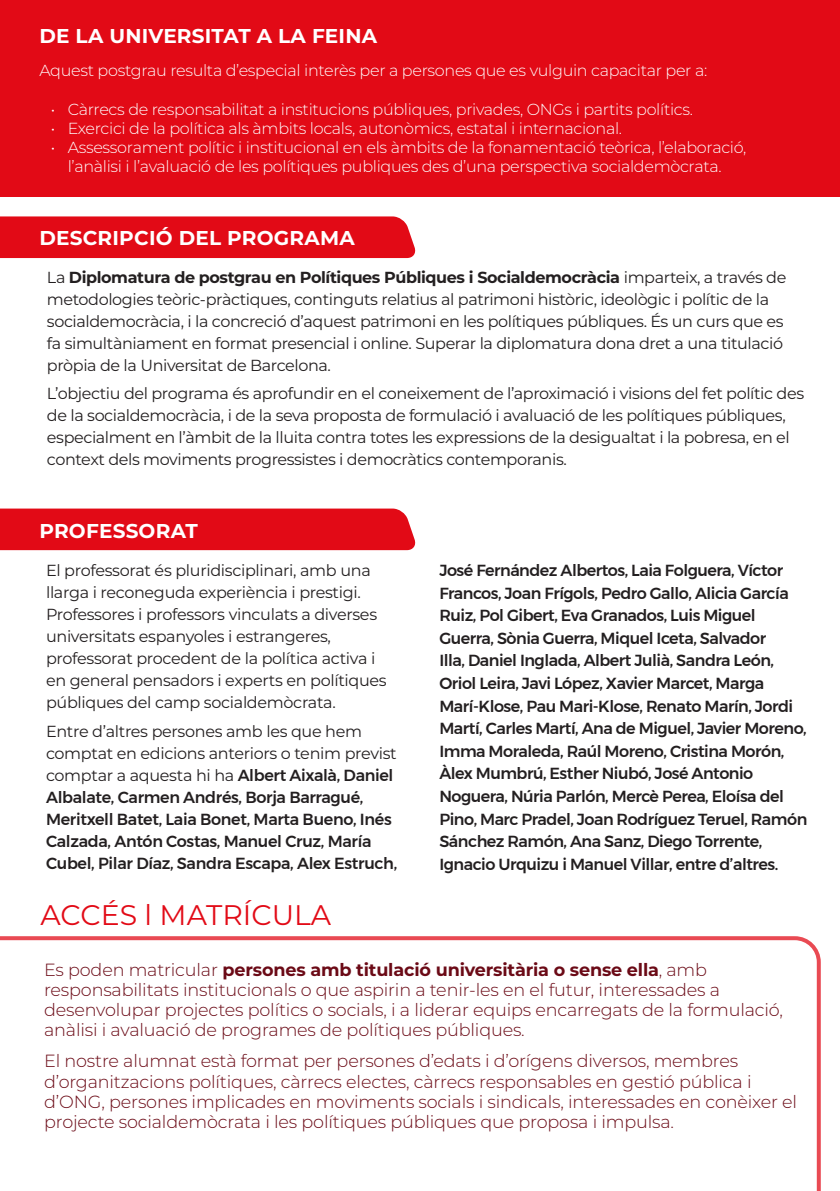
<style>
.page{position:relative;width:840px;height:1191px;background:#fff}
.page>*{position:absolute;margin:0;border:0;box-sizing:border-box;transform-origin:0 0}
.t1{font:28.4px "Montserrat";color:#e20a16}
.t2{font:700 20px "Montserrat";letter-spacing:.01em;color:#fff}
.t3{font:300 17.6px/20px "Montserrat";letter-spacing:-.01em;color:#6b0a16}
.t4{font:16px/22px "Montserrat";letter-spacing:-.025em;color:#231f20}
.t5{font:500 16px/22.6px "Montserrat";letter-spacing:-.03em;color:#231f20}
.t6{font:300 16px/19.2px "Montserrat";letter-spacing:-.02em;color:#fff;text-align:center}
.s1{font-weight:700}
.s2{font-weight:400}
</style>
<div class="page">
<svg style="left:0;top:936px;width:820px;height:255px"></svg>
<div style="left:0;top:0;width:839px;height:196px;background:#e20a16"></div>
<div style="left:0;top:216px;width:416px;height:42px;background:#e20a16"></div>
<div style="left:0;top:508px;width:416px;height:42px;background:#e20a16"></div>
<p class="t2" style="left:39px;top:21px;width:339px">DE LA UNIVERSITAT A LA FEINA</p>
<p class="t6" style="left:39px;top:61px;width:669px">Aquest postgrau resulta d’especial interès per a persones que es vulguin capacitar per a:</p>
<p class="t6" style="left:51px;top:99px;width:643px">• Càrrecs de responsabilitat a institucions públiques, privades, ONGs i partits polítics.</p>
<p class="t6" style="left:51px;top:118px;width:572px">• Exercici de la política als àmbits locals, autonòmics, estatal i internacional.</p>
<p class="t6" style="left:51px;top:137px;width:696px">• Assessorament polític i institucional en els àmbits de la fonamentació teòrica, l’elaboració, l’anàlisi i l’avaluació de les polítiques publiques des d’una perspectiva socialdemòcrata.</p>
<p class="t2" style="left:39px;top:223px;width:316px">DESCRIPCIÓ DEL PROGRAMA</p>
<p class="t4" style="left:47px;top:265px;width:740px">La <span class="s1">Diplomatura de postgrau en Polítiques Públiques i Socialdemocràcia</span> imparteix, a través de metodologies teòric-pràctiques, continguts relatius al patrimoni històric, ideològic i polític de la socialdemocràcia, i la concreció d’aquest patrimoni en les polítiques públiques. És un curs que es fa simultàniament en format presencial i online. Superar la diplomatura dona dret a una titulació pròpia de la Universitat de Barcelona.</p>
<p class="t4" style="left:47px;top:382px;width:758px">L’objectiu del programa és aprofundir en el coneixement de l’aproximació i visions del fet polític des de la socialdemocràcia, i de la seva proposta de formulació i avaluació de les polítiques públiques, especialment en l’àmbit de la lluita contra totes les expressions de la desigualtat i la pobresa, en el context dels moviments progressistes i democràtics contemporanis.</p>
<p class="t2" style="left:39px;top:516px;width:160px">PROFESSORAT</p>
<p class="t4" style="left:46px;top:559px;width:342px">El professorat és pluridisciplinari, amb una llarga i reconeguda experiència i prestigi.<br>Professores i professors vinculats a diverses universitats espanyoles i estrangeres, professorat procedent de la política activa i en general pensadors i experts en polítiques públiques del camp socialdemòcrata.</p>
<p class="t5" style="left:46px;top:720px;width:352px;line-height:22px"><span class="s2">Entre d’altres persones amb les que hem comptat en edicions anteriors o tenim previst comptar a aquesta hi ha</span> Albert Aixalà, Daniel Albalate, Carmen Andrés, Borja Barragué, Meritxell Batet, Laia Bonet, Marta Bueno, Inés Calzada, Antón Costas, Manuel Cruz, María Cubel, Pilar Díaz, Sandra Escapa, Alex Estruch,</p>
<p class="t1" style="left:40px;top:895px;width:292px">ACCÉS l MATRÍCULA</p>
<p class="t5" style="left:439px;top:559px;width:369px">José Fernández Albertos, Laia Folguera, Víctor Francos, Joan Frígols, Pedro Gallo, Alicia García Ruiz, Pol Gibert, Eva Granados, Luis Miguel Guerra, Sònia Guerra, Miquel Iceta, Salvador<br>Illa, Daniel Inglada, Albert Julià, Sandra León, Oriol Leira, Javi López, Xavier Marcet, Marga Marí-Klose, Pau Mari-Klose, Renato Marín, Jordi Martí, Carles Martí, Ana de Miguel, Javier Moreno, Imma Moraleda, Raúl Moreno, Cristina Morón, Àlex Mumbrú, Esther Niubó, José Antonio Noguera, Núria Parlón, Mercè Perea, Eloísa del Pino, Marc Pradel, Joan Rodríguez Teruel, Ramón Sánchez Ramón, Ana Sanz, Diego Torrente, Ignacio Urquizu i Manuel Villar, entre d’altres.</p>
<p class="t3" style="left:44px;top:959px;width:739px">Es poden matricular <span class="s1">persones amb titulació universitària o sense ella</span>, amb responsabilitats institucionals o que aspirin a tenir-les en el futur, interessades a desenvolupar projectes polítics o socials, i a liderar equips encarregats de la formulació, anàlisi i avaluació de programes de polítiques públiques.</p>
<p class="t3" style="left:44px;top:1050px;width:754px">El nostre alumnat està format per persones d’edats i d’orígens diversos, membres d’organitzacions polítiques, càrrecs electes, càrrecs responsables en gestió pública i d’ONG, persones implicades en moviments socials i sindicals, interessades en conèixer el projecte socialdemòcrata i les polítiques públiques que proposa i impulsa.</p>
</div>
